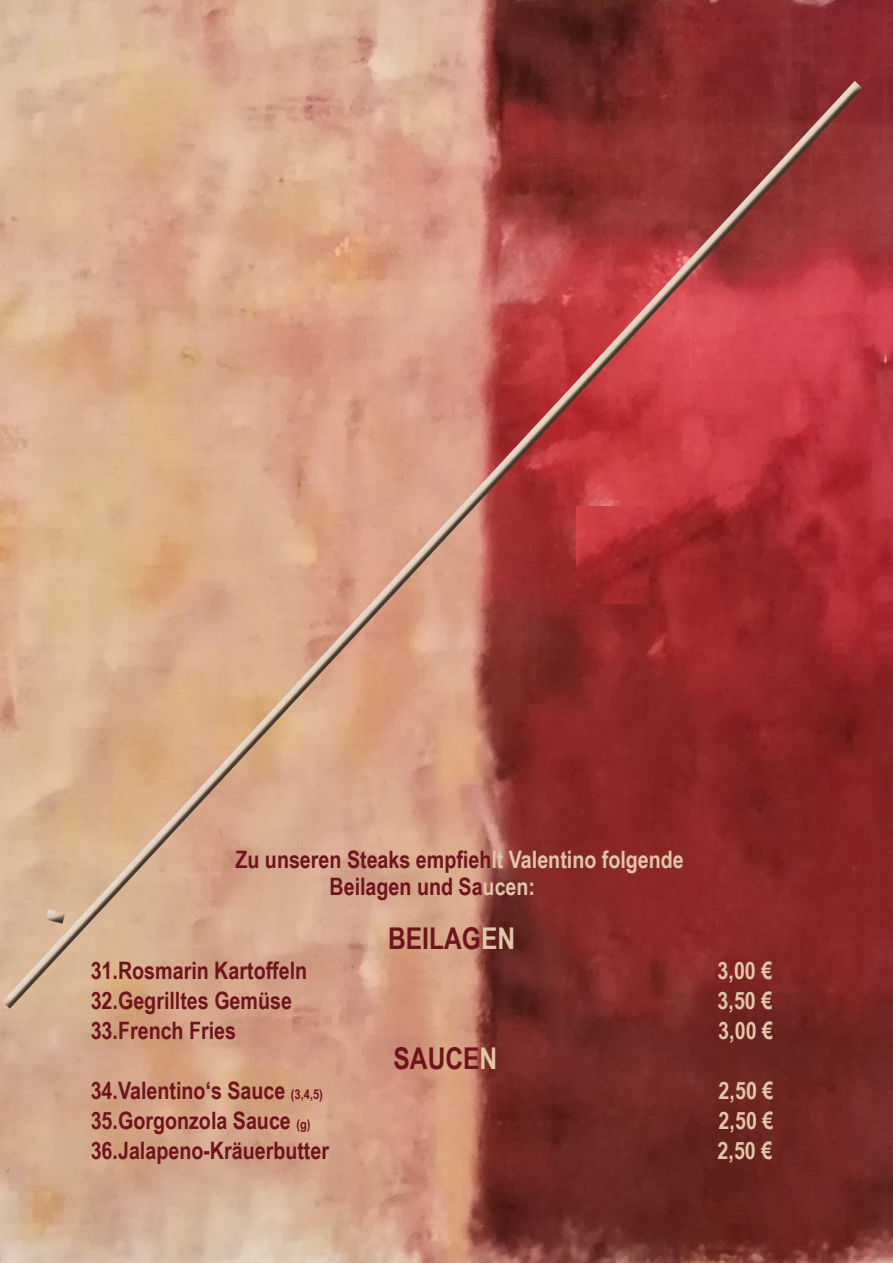
<style>
.page{position:relative;width:893px;height:1263px;background:#fff}
.page>*{position:absolute;margin:0;border:0;box-sizing:border-box;transform-origin:0 0}
.t1{font:700 30px "Arial Narrow";color:#70131e}
.t2{font:700 24px/27px "Arial Narrow";color:#70131e}
.t3{font:700 24px "Arial Narrow";color:#e1c6a8}
.s1{color:#e1c6a8}
.s2{font-size:13.5px}
</style>
<div class="page">
<img style="left:0;top:0;width:893px;height:1263px">
<div style="left:2px;top:82px;width:861px;height:927px;background:#231f20;opacity:.75"></div>
<div style="left:44px;top:907px;width:22px;height:12px;background:#fff;opacity:.75"></div>
<div style="left:44px;top:912px;width:22px;height:13px;background:#231f20;opacity:.75"></div>
<p class="t2" style="left:329px;top:845px;width:356px;text-indent:-94px">Zu unseren Steaks empfieh<span class="s1">lt Valentino folgende<br></span>Beilagen und Sa<span class="s1">ucen:</span></p>
<p class="t1" style="left:388px;top:916px;width:129px">BEILAG<span class="s1">EN</span></p>
<p class="t2" style="left:91px;top:956px;width:218px">31.Rosmarin Kartoffeln</p>
<p class="t3" style="left:718px;top:952px;width:56px">3,00 €</p>
<p class="t2" style="left:91px;top:986px;width:203px">32.Gegrilltes Gemüse</p>
<p class="t3" style="left:718px;top:982px;width:56px">3,50 €</p>
<p class="t2" style="left:91px;top:1016px;width:147px">33.French Fries</p>
<p class="t3" style="left:718px;top:1012px;width:56px">3,00 €</p>
<p class="t1" style="left:394px;top:1036px;width:105px">SAUCE<span class="s1">N</span></p>
<p class="t2" style="left:91px;top:1076px;width:234px">34.Valentino‘s Sauce <span class="s2">(3,4,5)</span></p>
<p class="t3" style="left:719px;top:1072px;width:56px">2,50 €</p>
<p class="t2" style="left:91px;top:1106px;width:221px">35.Gorgonzola Sauce <span class="s2">(g)</span></p>
<p class="t3" style="left:719px;top:1102px;width:56px">2,50 €</p>
<p class="t2" style="left:91px;top:1136px;width:240px">36.Jalapeno-Kräuerbutter</p>
<p class="t3" style="left:718px;top:1132px;width:56px">2,50 €</p>
</div>
